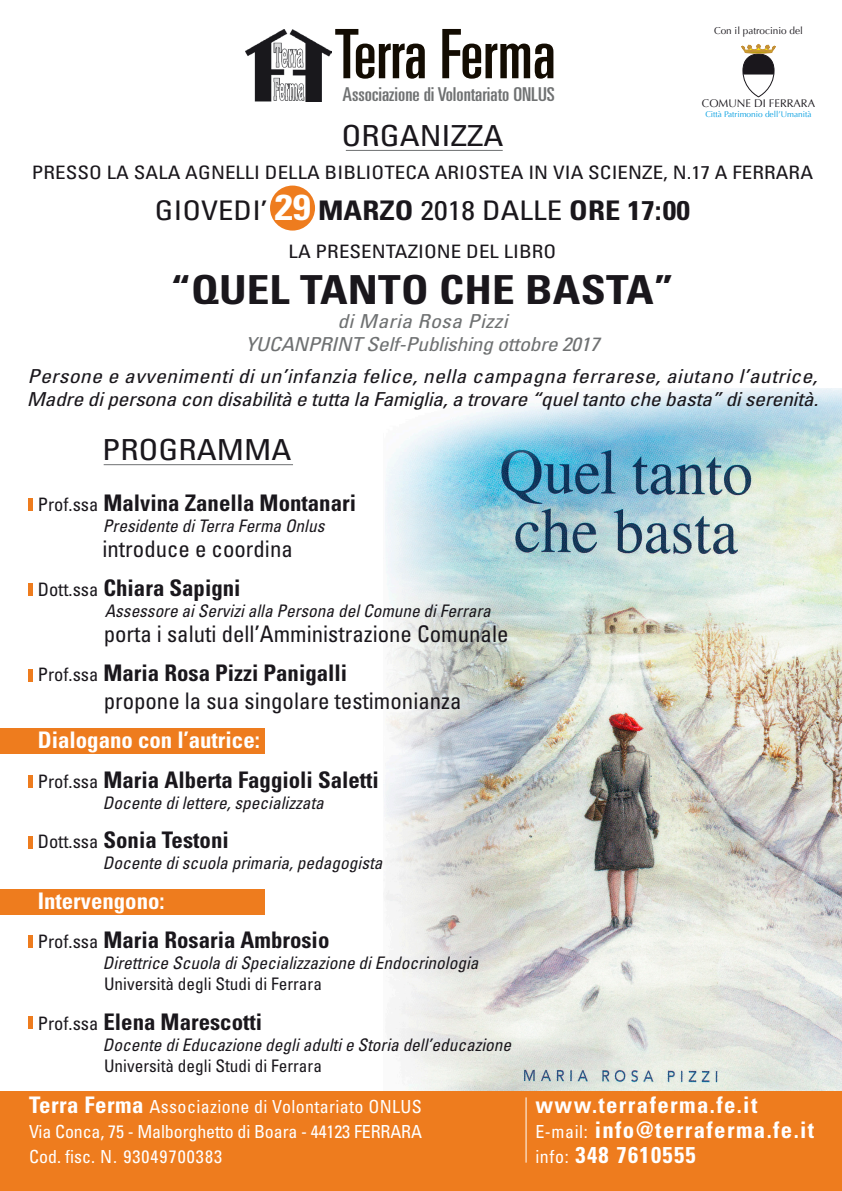
<style>
.page{position:relative;width:842px;height:1191px;background:#fff}
.page>*{position:absolute;margin:0;border:0;box-sizing:border-box;transform-origin:0 0}
.t1{font:ultra-condensed 68.2px "Univers";color:#130c02}
.t2{font:700 condensed 40px "Univers";letter-spacing:.005em;color:#1a171c;scale:1.13 1}
.t3{font:condensed 29px "Univers";color:#1a171c;scale:1.13 1}
.t4{font:condensed 27px "Univers";letter-spacing:.005em;color:#1a171c;scale:1.13 1}
.t5{font:700 condensed 22.8px/39.5px "Univers";color:#1a171c}
.t6{font:condensed 22.8px/39.5px "Univers";color:#1a171c}
.t7{font:700 condensed 22.8px/25px "Univers";letter-spacing:.06em;color:#fff}
.t8{font:italic condensed 19.2px/23.1px "Univers";color:#1a171c;scale:1.13 1}
.t9{font:italic condensed 19.2px/23.1px "Univers";letter-spacing:-.015em;color:#6f7172;text-align:center;scale:1.13 1}
.t10{font:ultra-condensed 19.1px "Univers";color:#6f7172;scale:1.13 1}
.t11{font:condensed 18.5px "Univers";letter-spacing:.005em;color:#1a171c;scale:1.13 1}
.t12{font:condensed 18px/24.7px "Univers";letter-spacing:-.01em;color:#fff;text-align:justify}
.t13{font:italic condensed 17.3px "Univers";color:#1a171c}
.t14{font:condensed 17.3px "Univers";color:#1a171c}
.t15{font:11.1px "Optima";color:#1a171c}
.t16{font:10px "Optima";color:#1a171c}
.t17{font:8.3px "Optima";color:#009de0}
.s1{font-weight:700;font-size:36px;color:#fff}
.s2{font-weight:700}
.s3{font-weight:400;font-size:18.5px}
.s4{font-size:18.5px}
.s5{color:#fff}
.s6{font-weight:700;font-size:22.8px}
.s7{font-weight:400;font-size:18px}
</style>
<div class="page">
<img style="left:383px;top:388px;width:459px;height:703px">
<div style="left:270px;top:185px;width:45px;height:45px;background:#ee7c1e;border-radius:50%"></div>
<svg style="left:741px;top:43px;width:35px;height:54px"></svg>
<hr style="left:346px;top:150px;width:157px;height:1px;background:#6f7172">
<div style="left:0;top:1091px;width:842px;height:100px;background:#ee7c1e"></div>
<hr style="left:104px;top:464px;width:189px;height:1px;background:#6f7172">
<div style="left:0;top:728px;width:264px;height:26px;background:#ee7c1e"></div>
<div style="left:0;top:888px;width:264px;height:26px;background:#ee7c1e"></div>
<hr style="left:28px;top:498px;width:4px;height:13px;background:#ee7c1e">
<hr style="left:28px;top:583px;width:4px;height:13px;background:#ee7c1e">
<hr style="left:28px;top:669px;width:4px;height:13px;background:#ee7c1e">
<hr style="left:28px;top:774px;width:4px;height:13px;background:#ee7c1e">
<hr style="left:28px;top:836px;width:4px;height:12px;background:#ee7c1e">
<hr style="left:28px;top:935px;width:4px;height:13px;background:#ee7c1e">
<hr style="left:28px;top:1016px;width:4px;height:13px;background:#ee7c1e">
<img style="left:245px;top:30px;width:87px;height:71px">
<hr style="left:526px;top:1097px;width:1px;height:65px;background:#fff">
<h1 class="t1" style="left:335px;top:15px;width:222px">Terra Ferma</h1>
<p class="t10" style="left:342px;top:84px;width:189px">Associazione di Volontariato ONLUS</p>
<p class="t16" style="left:714px;top:25px;width:90px">Con il patrocinio del</p>
<p class="t15" style="left:702px;top:97px;width:115px">COMUNE DI FERRARA</p>
<p class="t17" style="left:705px;top:109px;width:108px">Città Patrimonio dell’Umanità</p>
<h3 class="t3" style="left:341px;top:118px;width:145px">ORGANIZZA</h3>
<p class="t11" style="left:32px;top:161px;width:693px">PRESSO LA SALA AGNELLI DELLA BIBLIOTECA ARIOSTEA IN VIA SCIENZE, N.17 A FERRARA</p>
<h3 class="t4" style="left:155px;top:194px;width:475px">GIOVEDI’ <span class="s1">29</span> <span class="s2">MARZO</span> 2018 DALLE <span class="s2">ORE 17:00</span></h3>
<p class="t11" style="left:289px;top:240px;width:238px">LA PRESENTAZIONE DEL LIBRO</p>
<h2 class="t2" style="left:171px;top:266px;width:447px">“QUEL TANTO CHE BASTA”</h2>
<p class="t9" style="left:245px;top:309px;width:315px">di Maria Rosa Pizzi<br>YUCANPRINT Self-Publishing ottobre 2017</p>
<p class="t8" style="left:27px;top:364px;width:702px">Persone e avvenimenti di un’infanzia felice, nella campagna ferrarese, aiutano l’autrice,<br>Madre di persona con disabilità e tutta la Famiglia, a trovare “quel tanto che basta” di serenità.</p>
<h3 class="t3" style="left:102px;top:431px;width:169px">PROGRAMMA</h3>
<h3 class="t5" style="left:38px;top:483px;width:320px"><span class="s3">Prof.ssa</span> Malvina Zanella Montanari</h3>
<p class="t13" style="left:103px;top:515px;width:223px">Presidente di Terra Ferma Onlus</p>
<h3 class="t6" style="left:38px;top:528px;width:257px;text-indent:65px">introduce e coordina<br><span class="s4">Dott.ssa</span> <span class="s2">Chiara Sapigni</span></h3>
<p class="t13" style="left:105px;top:600px;width:388px">Assessore ai Servizi alla Persona del Comune di Ferrara</p>
<h3 class="t6" style="left:38px;top:613px;width:472px;text-indent:66px">porta i saluti dell’Amministrazione Comunale<br><span class="s4">Prof.ssa</span> <span class="s2">Maria Rosa Pizzi Panigalli</span></h3>
<h3 class="t6" style="left:104px;top:680px;width:359px">propone la sua singolare testimonianza</h3>
<h3 class="t5" style="left:38px;top:720px;width:343px"><span class="s5">Dialogano con l’autrice:<br></span><span class="s3">Prof.ssa</span> Maria Alberta Faggioli Saletti</h3>
<p class="t13" style="left:103px;top:791px;width:222px">Docente di lettere, specializzata</p>
<h3 class="t5" style="left:38px;top:820px;width:193px"><span class="s3">Dott.ssa</span> Sonia Testoni</h3>
<p class="t13" style="left:103px;top:852px;width:281px">Docente di scuola primaria, pedagogista</p>
<h3 class="t5" style="left:38px;top:881px;width:293px"><span class="s5">Intervengono:<br></span><span class="s3">Prof.ssa</span> Maria Rosaria Ambrosio</h3>
<p class="t13" style="left:103px;top:952px;width:377px">Direttrice Scuola di Specializzazione di Endocrinologia</p>
<p class="t14" style="left:104px;top:973px;width:219px">Università degli Studi di Ferrara</p>
<h3 class="t5" style="left:38px;top:1002px;width:226px"><span class="s3">Prof.ssa</span> Elena Marescotti</h3>
<p class="t13" style="left:103px;top:1033px;width:410px">Docente di Educazione degli adulti e Storia dell’educazione</p>
<p class="t14" style="left:104px;top:1054px;width:219px">Università degli Studi di Ferrara</p>
<p class="t12" style="left:29px;top:1094px;width:395px"><span class="s6">Terra Ferma</span> Associazione di Volontariato ONLUS Via Conca, 75 - Malborghetto di Boara - 44123 FERRARA Cod. fisc. N. 93049700383</p>
<h3 class="t7" style="left:535px;top:1092px;width:280px">www.terraferma.fe.it<br><span class="s7">E-mail:</span> info@terraferma.fe.it <span class="s7">info:</span> 348 7610555</h3>
</div>
